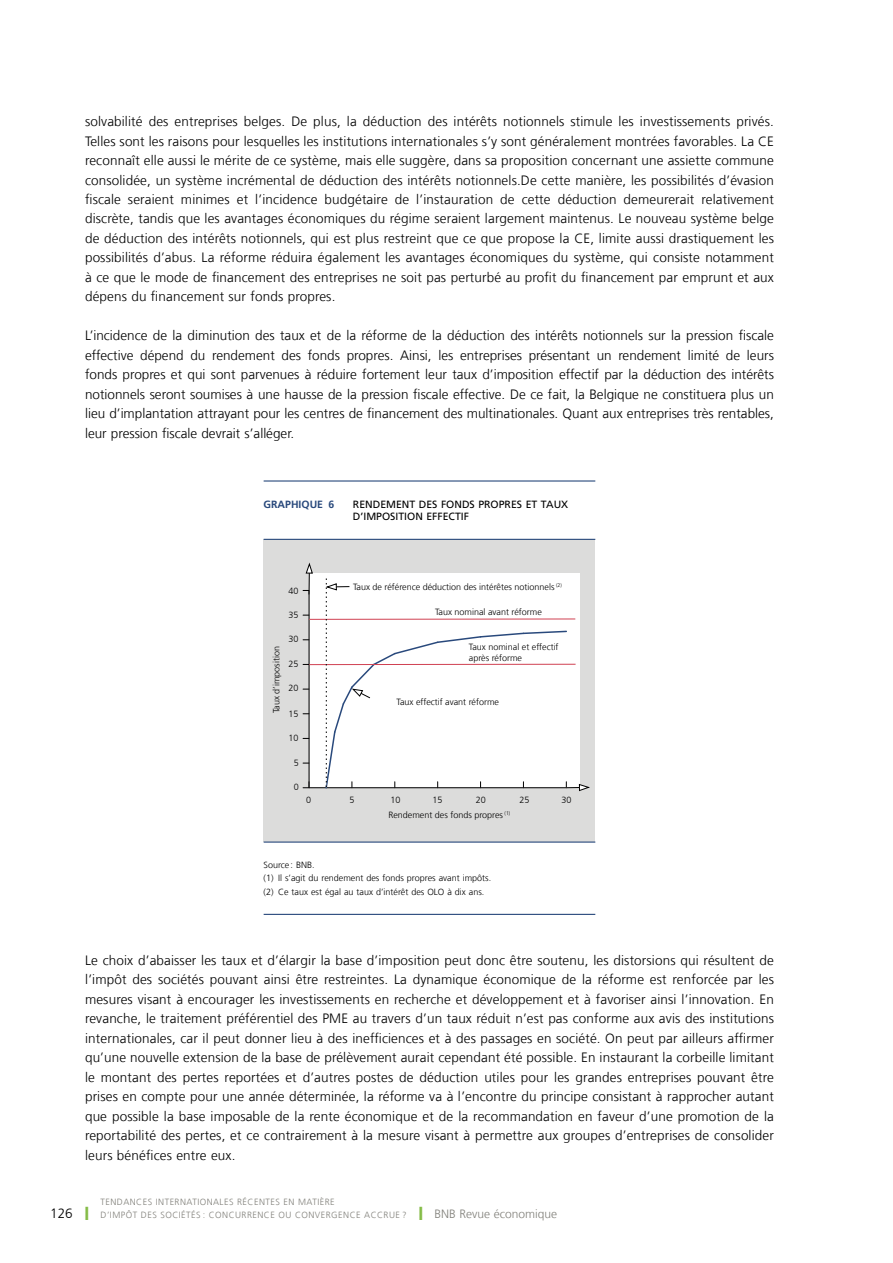
<style>
.page{position:relative;width:893px;height:1263px;background:#fff}
.page>*{position:absolute;margin:0;border:0;box-sizing:border-box;transform-origin:0 0}
.t1{font:300 13.5px/19.5px "Frutiger LT Com";letter-spacing:.01em;color:#000;text-align:justify}
.t2{font:300 12px "Frutiger LT Com";color:#81807a}
.t3{font:10.5px/12px "Frutiger LT Com";color:#000}
.t4{font:700 10.5px "Frutiger LT Com";color:#29497c}
.t5{font:300 9px/13.5px "Frutiger LT Com";color:#000}
.t6{font:300 9px/13.2px "Frutiger LT Com";letter-spacing:.05em;color:#81807a}
.s1{color:#85bc48}
.s2{font-size:9px}
</style>
<div class="page">
<div style="left:264px;top:539px;width:331px;height:303px;background:#dcdcdb"></div>
<hr style="left:264px;top:480px;width:331px;height:2px;background:#29497c">
<hr style="left:264px;top:914px;width:331px;height:1px;background:#29497c">
<hr style="left:264px;top:539px;width:331px;height:1px;background:#29497c">
<hr style="left:264px;top:841px;width:331px;height:2px;background:#29497c">
<svg style="left:303px;top:562px;width:287px;height:229px;background:#f6f5f5"></svg>
<p class="t1" style="left:85px;top:111px;width:690px">solvabilité des entreprises belges. De plus, la déduction des intérêts notionnels stimule les investissements privés.<br>Telles sont les raisons pour lesquelles les institutions internationales s’y sont généralement montrées favorables. La CE reconnaît elle aussi le mérite de ce système, mais elle suggère, dans sa proposition concernant une assiette commune consolidée, un système incrémental de déduction des intérêts notionnels.De cette manière, les possibilités d’évasion fiscale seraient minimes et l’incidence budgétaire de l’instauration de cette déduction demeurerait relativement discrète, tandis que les avantages économiques du régime seraient largement maintenus. Le nouveau système belge de déduction des intérêts notionnels, qui est plus restreint que ce que propose la CE, limite aussi drastiquement les possibilités d’abus. La réforme réduira également les avantages économiques du système, qui consiste notamment à ce que le mode de financement des entreprises ne soit pas perturbé au profit du financement par emprunt et aux dépens du financement sur fonds propres.</p>
<p class="t1" style="left:85px;top:326px;width:690px">L’incidence de la diminution des taux et de la réforme de la déduction des intérêts notionnels sur la pression fiscale effective dépend du rendement des fonds propres. Ainsi, les entreprises présentant un rendement limité de leurs fonds propres et qui sont parvenues à réduire fortement leur taux d’imposition effectif par la déduction des intérêts notionnels seront soumises à une hausse de la pression fiscale effective. De ce fait, la Belgique ne constituera plus un lieu d’implantation attrayant pour les centres de financement des multinationales. Quant aux entreprises très rentables, leur pression fiscale devrait s’alléger.</p>
<p class="t4" style="left:264px;top:498px;width:72px">GRAPHIQUE 6</p>
<p class="t3" style="left:353px;top:498px;width:217px">RENDEMENT DES FONDS PROPRES ET TAUX<br>D’IMPOSITION EFFECTIF</p>
<p class="t5" style="left:289px;top:584px;width:12px">40</p>
<p class="t5" style="left:289px;top:608px;width:12px">35</p>
<p class="t5" style="left:289px;top:632px;width:12px">30</p>
<p class="t5" style="left:270px;top:713px;width:69px;rotate:-90deg">Taux d’imposition</p>
<p class="t5" style="left:289px;top:657px;width:12px">25</p>
<p class="t5" style="left:289px;top:681px;width:12px">20</p>
<p class="t5" style="left:289px;top:707px;width:12px">15</p>
<p class="t5" style="left:289px;top:731px;width:12px">10</p>
<p class="t5" style="left:294px;top:756px;width:7px">5</p>
<p class="t5" style="left:294px;top:780px;width:7px">0</p>
<p class="t5" style="left:353px;top:580px;width:210px">Taux de référence déduction des intérêtes notionnels <sup>(2)</sup></p>
<p class="t5" style="left:435px;top:605px;width:108px">Taux nominal avant réforme</p>
<p class="t5" style="left:469px;top:642px;width:91px;line-height:10.5px">Taux nominal et effectif après réforme</p>
<p class="t5" style="left:397px;top:695px;width:104px">Taux effectif avant réforme</p>
<p class="t5" style="left:306px;top:792px;width:7px">0</p>
<p class="t5" style="left:349px;top:792px;width:7px">5</p>
<p class="t5" style="left:390px;top:792px;width:12px">10</p>
<p class="t5" style="left:432px;top:792px;width:12px">15</p>
<p class="t5" style="left:476px;top:792px;width:12px">20</p>
<p class="t5" style="left:519px;top:792px;width:12px">25</p>
<p class="t5" style="left:561px;top:792px;width:12px">30</p>
<p class="t5" style="left:388px;top:808px;width:124px">Rendement des fonds propres <sup>(1)</sup></p>
<p class="t5" style="left:264px;top:858px;width:229px">Source: BNB.<br>(1) Il s’agit du rendement des fonds propres avant impôts. (2) Ce taux est égal au taux d’intérêt des OLO à dix ans.</p>
<p class="t1" style="left:85px;top:950px;width:690px">Le choix d’abaisser les taux et d’élargir la base d’imposition peut donc être soutenu, les distorsions qui résultent de l’impôt des sociétés pouvant ainsi être restreintes. La dynamique économique de la réforme est renforcée par les mesures visant à encourager les investissements en recherche et développement et à favoriser ainsi l’innovation. En revanche, le traitement préférentiel des PME au travers d’un taux réduit n’est pas conforme aux avis des institutions internationales, car il peut donner lieu à des inefficiences et à des passages en société. On peut par ailleurs affirmer qu’une nouvelle extension de la base de prélèvement aurait cependant été possible. En instaurant la corbeille limitant le montant des pertes reportées et d’autres postes de déduction utiles pour les grandes entreprises pouvant être prises en compte pour une année déterminée, la réforme va à l’encontre du principe consistant à rapprocher autant que possible la base imposable de la rente économique et de la recommandation en faveur d’une promotion de la reportabilité des pertes, et ce contrairement à la mesure visant à permettre aux groupes d’entreprises de consolider leurs bénéfices entre eux.</p>
<p class="t1" style="left:50px;top:1203px;width:24px">126</p>
<p class="t6" style="left:85px;top:1195px;width:251px;text-indent:16px">Tendances internationales récentes en mati ère <span class="s1">❙</span> d’impôt des</p>
<p class="t6" style="left:160px;top:1208px;width:6px">sociétés</p>
<p class="t6" style="left:203px;top:1208px;width:14px">: concurrence</p>
<p class="t6" style="left:278px;top:1208px;width:24px">ou convergence</p>
<p class="t6" style="left:364px;top:1208px;width:7px">accrue</p>
<p class="t2" style="left:402px;top:1206px;width:157px"><span class="s2">?</span> <span class="s1">❙</span> BNB Revue économique</p>
</div>
